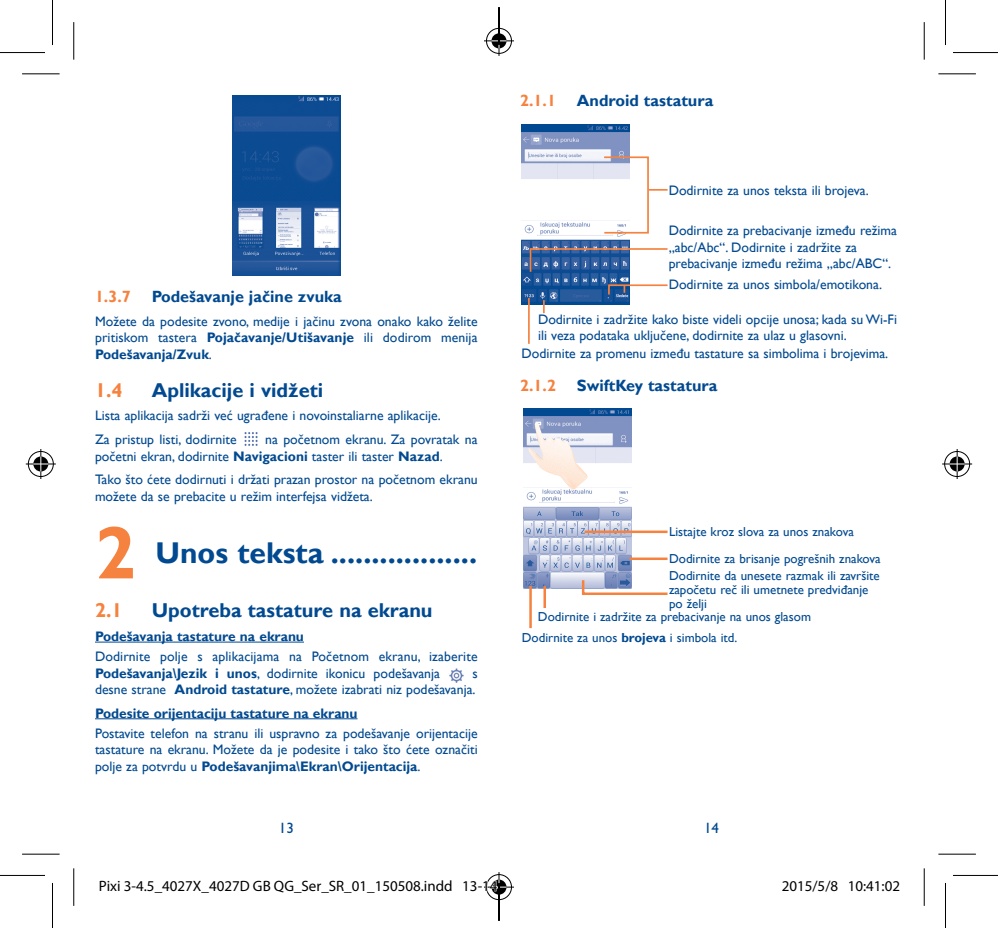
<style>
.page{position:relative;width:998px;height:928px;background:#fff}
.page>*{position:absolute;margin:0;border:0;box-sizing:border-box;transform-origin:0 0}
.t1{font:700 75px "Gill Sans Std";color:#f5823f}
.t2{font:700 30px "Gill Sans";color:#014990}
.t3{font:700 20px "Gill Sans";color:#014990}
.t4{font:700 20px "Gill Sans";color:#f5823f}
.t5{font:700 16.25px "Gill Sans";color:#014990}
.t6{font:700 16.25px "Gill Sans";color:#f5823f}
.t7{font:15px "Myriad Pro";color:#000}
.t8{font:15px "Gill Sans Std";color:#014990}
.t9{font:13.75px/16.5px "Gill Sans";color:#014990}
.t10{font:700 13.75px "Gill Sans";color:#014990}
.t11{font:13px/26.5px "Gill Sans";color:#014990}
.s1{font-weight:700}
</style>
<div class="page">
<hr style="left:95px;top:641px;width:209px;height:1px;background:#014990">
<hr style="left:95px;top:718px;width:262px;height:1px;background:#014990">
<img style="left:232px;top:95px;width:108px;height:180px">
<img style="left:244px;top:432px;width:14px;height:14px">
<img style="left:449px;top:668px;width:15px;height:14px">
<img style="left:522px;top:124px;width:108px;height:180px">
<div style="left:603px;top:156px;width:46px;height:77px;border:2px solid #f5823f"></div>
<svg style="left:649px;top:189px;width:19px;height:1px"></svg>
<svg style="left:607px;top:283px;width:61px;height:13px"></svg>
<svg style="left:529px;top:247px;width:139px;height:26px"></svg>
<hr style="left:528px;top:298px;width:2px;height:45px;background:#f5823f">
<svg style="left:543px;top:300px;width:2px;height:13px"></svg>
<img style="left:523px;top:408px;width:108px;height:180px">
<hr style="left:585px;top:530px;width:82px;height:3px;background:#f5823f">
<hr style="left:629px;top:557px;width:38px;height:2px;background:#f5823f">
<hr style="left:529px;top:585px;width:3px;height:42px;background:#f5823f">
<hr style="left:543px;top:586px;width:3px;height:21px;background:#f5823f">
<svg style="left:581px;top:577px;width:87px;height:18px"></svg>
<img style="left:528px;top:422px;width:61px;height:68px">
<hr style="left:22px;top:73px;width:38px;height:1px;background:#000">
<hr style="left:938px;top:73px;width:38px;height:1px;background:#000">
<hr style="left:22px;top:853px;width:38px;height:1px;background:#000">
<hr style="left:938px;top:853px;width:38px;height:1px;background:#000">
<hr style="left:73px;top:22px;width:1px;height:38px;background:#000">
<hr style="left:73px;top:867px;width:1px;height:38px;background:#000">
<hr style="left:924px;top:22px;width:1px;height:38px;background:#000">
<hr style="left:924px;top:867px;width:1px;height:38px;background:#000">
<hr style="left:0;top:52px;width:45px;height:1px;background:#000">
<hr style="left:953px;top:52px;width:45px;height:1px;background:#000">
<hr style="left:0;top:874px;width:45px;height:1px;background:#000">
<hr style="left:953px;top:874px;width:45px;height:1px;background:#000">
<hr style="left:52px;top:0;width:1px;height:45px;background:#000">
<hr style="left:52px;top:882px;width:1px;height:45px;background:#000">
<hr style="left:945px;top:0;width:1px;height:45px;background:#000">
<hr style="left:945px;top:882px;width:1px;height:45px;background:#000">
<div style="left:486px;top:28px;width:26px;height:26px;border:2px solid #fff;border-radius:50%"></div>
<hr style="left:484px;top:40px;width:30px;height:2px;background:#fff">
<hr style="left:498px;top:26px;width:2px;height:30px;background:#fff">
<div style="left:491px;top:33px;width:16px;height:16px;border:2px solid #fff;border-radius:50%"></div>
<div style="left:486px;top:28px;width:26px;height:25px;border:1px solid #000;border-radius:50%"></div>
<hr style="left:484px;top:40px;width:30px;height:1px;background:#000">
<hr style="left:499px;top:26px;width:1px;height:30px;background:#000">
<div style="left:486px;top:873px;width:26px;height:26px;border:2px solid #fff;border-radius:50%"></div>
<hr style="left:484px;top:885px;width:30px;height:2px;background:#fff">
<hr style="left:498px;top:871px;width:2px;height:30px;background:#fff">
<div style="left:491px;top:878px;width:16px;height:16px;border:2px solid #fff;border-radius:50%"></div>
<div style="left:486px;top:874px;width:26px;height:25px;border:1px solid #000;border-radius:50%"></div>
<hr style="left:484px;top:886px;width:30px;height:1px;background:#000">
<hr style="left:499px;top:871px;width:1px;height:30px;background:#000">
<div style="left:28px;top:450px;width:26px;height:27px;border:2px solid #fff;border-radius:50%"></div>
<hr style="left:40px;top:449px;width:2px;height:30px;background:#fff">
<div style="left:33px;top:455px;width:16px;height:17px;border:2px solid #fff;border-radius:50%"></div>
<div style="left:28px;top:451px;width:25px;height:25px;border:1px solid #000;border-radius:50%"></div>
<hr style="left:26px;top:463px;width:30px;height:1px;background:#000">
<hr style="left:40px;top:449px;width:1px;height:30px;background:#000">
<svg style="left:33px;top:456px;width:15px;height:15px"></svg>
<div style="left:944px;top:450px;width:26px;height:27px;border:2px solid #fff;border-radius:50%"></div>
<hr style="left:956px;top:449px;width:2px;height:30px;background:#fff">
<div style="left:949px;top:455px;width:16px;height:17px;border:2px solid #fff;border-radius:50%"></div>
<div style="left:944px;top:451px;width:26px;height:25px;border:1px solid #000;border-radius:50%"></div>
<hr style="left:942px;top:463px;width:30px;height:1px;background:#000">
<hr style="left:957px;top:449px;width:1px;height:30px;background:#000">
<svg style="left:950px;top:456px;width:15px;height:15px"></svg>
<div style="left:170px;top:880px;width:8px;height:11px;border:1px solid #fff;border-radius:50%"></div>
<div style="left:171px;top:881px;width:5px;height:9px;border:1px solid #fff;border-radius:50%"></div>
<div style="left:217px;top:880px;width:7px;height:11px;border:1px solid #fff;border-radius:50%"></div>
<div style="left:218px;top:881px;width:5px;height:9px;border:1px solid #fff;border-radius:50%"></div>
<div style="left:352px;top:880px;width:7px;height:11px;border:1px solid #fff;border-radius:50%"></div>
<div style="left:353px;top:881px;width:5px;height:9px;border:1px solid #fff;border-radius:50%"></div>
<div style="left:390px;top:880px;width:8px;height:11px;border:1px solid #fff;border-radius:50%"></div>
<div style="left:391px;top:881px;width:5px;height:9px;border:1px solid #fff;border-radius:50%"></div>
<div style="left:405px;top:880px;width:8px;height:11px;border:1px solid #fff;border-radius:50%"></div>
<div style="left:407px;top:881px;width:5px;height:9px;border:1px solid #fff;border-radius:50%"></div>
<div style="left:789px;top:880px;width:8px;height:11px;border:1px solid #fff;border-radius:50%"></div>
<div style="left:791px;top:881px;width:5px;height:9px;border:1px solid #fff;border-radius:50%"></div>
<div style="left:855px;top:880px;width:8px;height:11px;border:1px solid #fff;border-radius:50%"></div>
<div style="left:857px;top:881px;width:5px;height:9px;border:1px solid #fff;border-radius:50%"></div>
<div style="left:885px;top:880px;width:7px;height:11px;border:1px solid #fff;border-radius:50%"></div>
<div style="left:886px;top:881px;width:5px;height:9px;border:1px solid #fff;border-radius:50%"></div>
<hr style="left:499px;top:7px;width:1px;height:38px;background:#000">
<hr style="left:499px;top:882px;width:1px;height:38px;background:#000">
<svg style="left:491px;top:16px;width:15px;height:32px"></svg>
<svg style="left:484px;top:877px;width:22px;height:34px"></svg>
<p class="t6" style="left:520px;top:91px;width:37px">2.1.1</p>
<p class="t5" style="left:577px;top:91px;width:138px">Android tastatura</p>
<p class="t9" style="left:669px;top:182px;width:202px">Dodirnite za unos teksta ili brojeva.</p>
<p class="t6" style="left:95px;top:286px;width:37px">1.3.7</p>
<p class="t5" style="left:152px;top:286px;width:192px">Podešavanje jačine zvuka</p>
<p class="t9" style="left:95px;top:313px;width:384px;text-align:justify">Možete da podesite zvono, medije i jačinu zvona onako kako želite pritiskom tastera <span class="s1">Pojačavanje/Utišavanje</span> ili dodirom menija <span class="s1">Podešavanja/Zvuk</span>.</p>
<h3 class="t4" style="left:95px;top:378px;width:29px">1.4</h3>
<h3 class="t3" style="left:152px;top:378px;width:173px">Aplikacije i vidžeti</h3>
<p class="t9" style="left:95px;top:404px;width:347px;line-height:23.5px">Lista aplikacija sadrži već ugrađene i novoinstaliarne aplikacije.<br>Za pristup listi, dodirnite</p>
<p class="t9" style="left:95px;top:431px;width:384px;text-indent:170px">na početnom ekranu. Za povratak na početni ekran, dodirnite <span class="s1">Navigacioni</span> taster ili taster <span class="s1">Nazad</span>.</p>
<p class="t9" style="left:95px;top:471px;width:384px">Tako što ćete dodirnuti i držati prazan prostor na početnom ekranu možete da se prebacite u režim interfejsa vidžeta.</p>
<h1 class="t1" style="left:95px;top:508px;width:43px">2</h1>
<h2 class="t2" style="left:155px;top:535px;width:170px">Unos teksta</h2>
<h3 class="t4" style="left:95px;top:598px;width:29px">2.1</h3>
<h3 class="t3" style="left:152px;top:598px;width:282px">Upotreba tastature na ekranu</h3>
<p class="t10" style="left:95px;top:627px;width:210px">Podešavanja tastature na ekranu</p>
<p class="t9" style="left:95px;top:648px;width:384px">Dodirnite polje s aplikacijama na Početnom ekranu, izaberite<br><span class="s1">Podešavanja\Jezik i unos</span>, dodirnite ikonicu podešavanja</p>
<p class="t9" style="left:95px;top:664px;width:384px;text-align:right">s<br>desne strane <span class="s1">Android tastature</span>, možete izabrati niz podešavanja.</p>
<p class="t10" style="left:95px;top:704px;width:264px">Podesite orijentaciju tastature na ekranu</p>
<p class="t9" style="left:95px;top:724px;width:384px;text-align:justify">Postavite telefon na stranu ili uspravno za podešavanje orijentacije tastature na ekranu. Možete da je podesite i tako što ćete označiti polje za potvrdu u <span class="s1">Podešavanjima\Ekran\Orijentacija</span>.</p>
<p class="t9" style="left:669px;top:222px;width:230px">Dodirnite za prebacivanje između režima „abc/Abc“. Dodirnite i zadržite za prebacivanje između režima „abc/ABC“.</p>
<p class="t9" style="left:669px;top:276px;width:215px">Dodirnite za unos simbola/emotikona.</p>
<p class="t9" style="left:538px;top:311px;width:361px">Dodirnite i zadržite kako biste videli opcije unosa; kada su Wi-Fi ili veza podataka uključene, dodirnite za ulaz u glasovni.</p>
<p class="t9" style="left:521px;top:345px;width:368px">Dodirnite za promenu između tastature sa simbolima i brojevima.</p>
<p class="t6" style="left:520px;top:376px;width:37px">2.1.2</p>
<p class="t5" style="left:577px;top:376px;width:142px">SwiftKey tastatura</p>
<p class="t11" style="left:669px;top:518px;width:213px">Listajte kroz slova za unos znakova<br>Dodirnite za brisanje pogrešnih znakova</p>
<p class="t11" style="left:669px;top:562px;width:212px">Dodirnite da unesete razmak ili završite</p>
<p class="t11" style="left:669px;top:576px;width:201px">započetu reč ili umetnete predviđanje</p>
<p class="t11" style="left:669px;top:590px;width:39px">po želji</p>
<p class="t11" style="left:538px;top:603px;width:275px">Dodirnite i zadržite za prebacivanje na unos glasom</p>
<p class="t11" style="left:522px;top:624px;width:217px">Dodirnite za unos <span class="s1">brojeva</span> i simbola itd.</p>
<p class="t8" style="left:279px;top:818px;width:16px">13</p>
<p class="t8" style="left:704px;top:818px;width:16px">14</p>
<p class="t7" style="left:99px;top:876px;width:400px">Pixi 3-4.5_4027X_4027D GB QG_Ser_SR_01_150508.indd 13-14</p>
<p class="t7" style="left:782px;top:876px;width:120px">2015/5/8 10:41:02</p>
</div>
